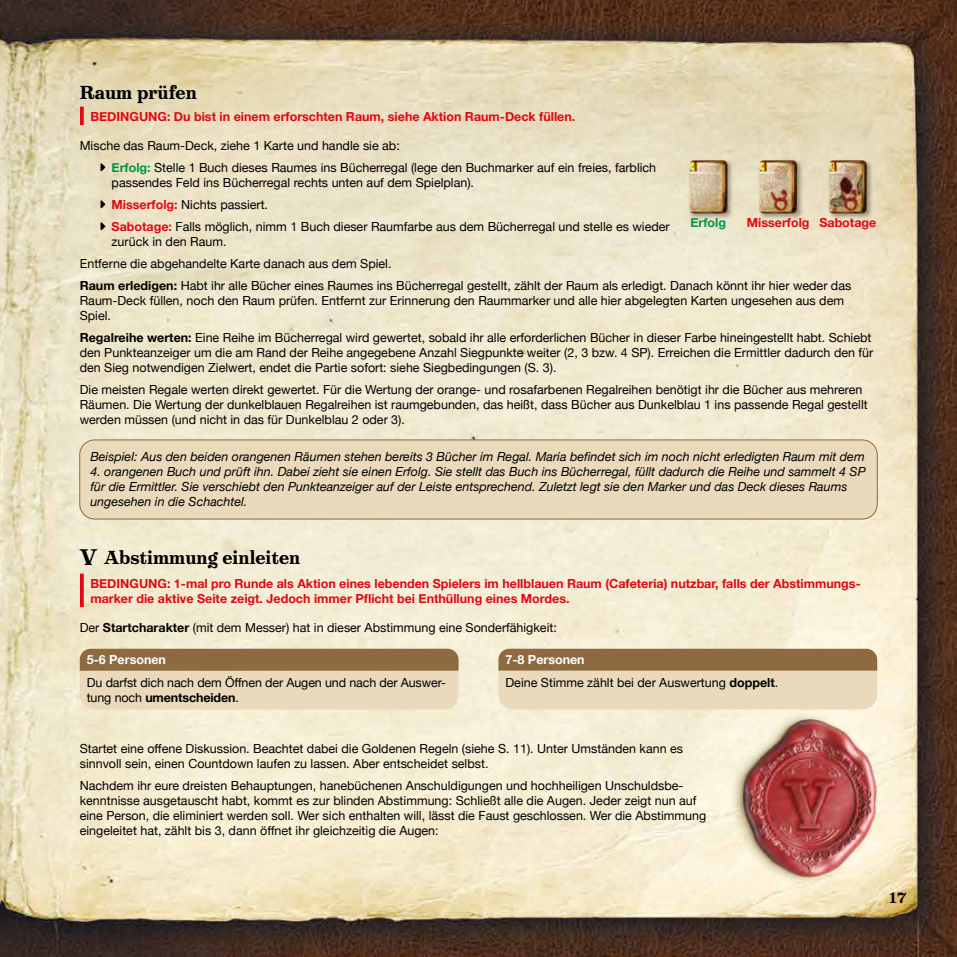
<style>
.page{position:relative;width:957px;height:957px;background:#fff}
.page>*{position:absolute;margin:0;border:0;box-sizing:border-box;transform-origin:0 0}
.t1{font:700 22.5px "Victorian Orchid";color:#000}
.t2{font:700 18.75px "Victorian Orchid";color:#000}
.t3{font:700 15px "Victorian Orchid";color:#000}
.t4{font:12.5px/15px "Helvetica Neue";color:#000}
.t5{font:italic 12.5px/15px "Helvetica Neue";color:#000}
.t6{font:700 12.5px/15px "Helvetica Neue";color:#e30613}
.t7{font:700 12.5px "Helvetica Neue";color:#fff}
.t8{font:700 12.5px "Helvetica Neue";color:#009640}
.t9{font:700 3.5px "Victorian Orchid";color:#e30613}
.s1{font-weight:700;color:#009640}
.s2{font-weight:700;color:#e30613}
.s3{font-weight:700}
.s4{font-weight:700;color:#fff}
</style>
<div class="page">
<img style="left:0;top:0;width:957px;height:957px">
<svg style="left:80px;top:107px;width:4px;height:18px"></svg>
<div style="left:80px;top:440px;width:797px;height:79px;background:#ead9bb;border-radius:15px"></div>
<div style="left:79px;top:439px;width:798px;height:80px;border:1px solid #8d6a3f;border-radius:15px"></div>
<svg style="left:80px;top:573px;width:4px;height:34px"></svg>
<svg style="left:80px;top:649px;width:378px;height:60px;background:#c8b18e"></svg>
<svg style="left:498px;top:649px;width:379px;height:60px;background:#c8b18e"></svg>
<div style="left:688px;top:159px;width:45px;height:61px;background:#000;opacity:.33"></div>
<img style="left:689px;top:160px;width:38px;height:53px">
<svg style="left:691px;top:164px;width:4px;height:4px"></svg>
<div style="left:758px;top:159px;width:45px;height:61px;background:#000;opacity:.33"></div>
<img style="left:759px;top:160px;width:38px;height:53px">
<div style="left:827px;top:159px;width:46px;height:61px;background:#000;opacity:.33"></div>
<img style="left:829px;top:160px;width:38px;height:53px">
<svg style="left:831px;top:163px;width:3px;height:4px"></svg>
<img style="left:721px;top:710px;width:178px;height:178px">
<svg style="left:101px;top:163px;width:4px;height:8px"></svg>
<svg style="left:101px;top:200px;width:4px;height:8px"></svg>
<svg style="left:101px;top:222px;width:4px;height:8px"></svg>
<h2 class="t2" style="left:80px;top:81px;width:119px">Raum prüfen</h2>
<p class="t6" style="left:90px;top:109px;width:486px">BEDINGUNG: Du bist in einem erforschten Raum, siehe Aktion Raum-Deck füllen.</p>
<p class="t4" style="left:112px;top:135px;width:546px;line-height:22.1px;text-indent:-32px">Mische das Raum-Deck, ziehe 1 Karte und handle sie ab:<br><span class="s1">Erfolg:</span> Stelle 1 Buch dieses Raumes ins Bücherregal (lege den Buchmarker auf ein freies, farblich</p>
<p class="t4" style="left:112px;top:172px;width:559px;line-height:22.1px">passendes Feld ins Bücherregal rechts unten auf dem Spielplan).<br><span class="s2">Misserfolg:</span> Nichts passiert.<br><span class="s2">Sabotage:</span> Falls möglich, nimm 1 Buch dieser Raumfarbe aus dem Bücherregal und stelle es wieder</p>
<p class="t4" style="left:80px;top:231px;width:773px;line-height:22.1px;text-indent:32px">zurück in den Raum.<br>Entferne die abgehandelte Karte danach aus dem Spiel.<br><span class="s3">Raum erledigen:</span> Habt ihr alle Bücher eines Raumes ins Bücherregal gestellt, zählt der Raum als erledigt. Danach könnt ihr hier weder das</p>
<p class="t4" style="left:80px;top:294px;width:766px">Raum-Deck füllen, noch den Raum prüfen. Entfernt zur Erinnerung den Raummarker und alle hier abgelegten Karten ungesehen aus dem<br>Spiel.</p>
<p class="t4" style="left:80px;top:331px;width:795px"><span class="s3">Regalreihe werten:</span> Eine Reihe im Bücherregal wird gewertet, sobald ihr alle erforderlichen Bücher in dieser Farbe hineingestellt habt. Schiebt den Punkteanzeiger um die am Rand der Reihe angegebene Anzahl Siegpunkte weiter (2, 3 bzw. 4 SP). Erreichen die Ermittler dadurch den für den Sieg notwendigen Zielwert, endet die Partie sofort: siehe Siegbedingungen (S. 3).</p>
<p class="t4" style="left:80px;top:383px;width:789px">Die meisten Regale werten direkt gewertet. Für die Wertung der orange- und rosafarbenen Regalreihen benötigt ihr die Bücher aus mehreren<br>Räumen. Die Wertung der dunkelblauen Regalreihen ist raumgebunden, das heißt, dass Bücher aus Dunkelblau 1 ins passende Regal gestellt werden müssen (und nicht in das für Dunkelblau 2 oder 3).</p>
<p class="t5" style="left:90px;top:449px;width:776px">Beispiel: Aus den beiden orangenen Räumen stehen bereits 3 Bücher im Regal. Maria befindet sich im noch nicht erledigten Raum mit dem</p>
<p class="t5" style="left:90px;top:464px;width:777px">4. orangenen Buch und prüft ihn. Dabei zieht sie einen Erfolg. Sie stellt das Buch ins Bücherregal, füllt dadurch die Reihe und sammelt 4 SP für die Ermittler. Sie verschiebt den Punkteanzeiger auf der Leiste entsprechend. Zuletzt legt sie den Marker und das Deck dieses Raums ungesehen in die Schachtel.</p>
<p class="t9" style="left:831px;top:166px;width:5px">-1</p>
<p class="t8" style="left:690px;top:216px;width:37px">Erfolg</p>
<p class="t6" style="left:747px;top:215px;width:131px">Misserfolg Sabotage</p>
<h1 class="t1" style="left:80px;top:544px;width:19px">V</h1>
<h2 class="t2" style="left:104px;top:546px;width:198px">Abstimmung einleiten</h2>
<p class="t6" style="left:90px;top:575px;width:772px">BEDINGUNG: 1-mal pro Runde als Aktion eines lebenden Spielers im hellblauen Raum (Cafeteria) nutzbar, falls der Abstimmungs&shy;marker die aktive Seite zeigt. Jedoch immer Pflicht bei Enthüllung eines Mordes.</p>
<p class="t4" style="left:80px;top:620px;width:478px">Der <span class="s3">Startcharakter</span> (mit dem Messer) hat in dieser Abstimmung eine Sonderfähigkeit:</p>
<p class="t7" style="left:87px;top:653px;width:81px">5-6 Personen</p>
<p class="t4" style="left:87px;top:675px;width:360px">Du darfst dich nach dem Öffnen der Augen und nach der Auswer&shy;tung noch <span class="s3">umentscheiden</span>.</p>
<p class="t4" style="left:505px;top:649px;width:274px;line-height:22.1px"><span class="s4">7-8 Personen<br></span>Deine Stimme zählt bei der Auswertung <span class="s3">doppelt</span>.</p>
<p class="t4" style="left:80px;top:741px;width:605px">Startet eine offene Diskussion. Beachtet dabei die Goldenen Regeln (siehe S. 11). Unter Umständen kann es sinnvoll sein, einen Countdown laufen zu lassen. Aber entscheidet selbst.</p>
<p class="t4" style="left:80px;top:778px;width:628px">Nachdem ihr eure dreisten Behauptungen, hanebüchenen Anschuldigungen und hochheiligen Unschuldsbe&shy;kenntnisse ausgetauscht habt, kommt es zur blinden Abstimmung: Schließt alle die Augen. Jeder zeigt nun auf eine Person, die eliminiert werden soll. Wer sich enthalten will, lässt die Faust geschlossen. Wer die Abstimmung eingeleitet hat, zählt bis 3, dann öffnet ihr gleichzeitig die Augen:</p>
<p class="t3" style="left:888px;top:889px;width:20px">17</p>
</div>
